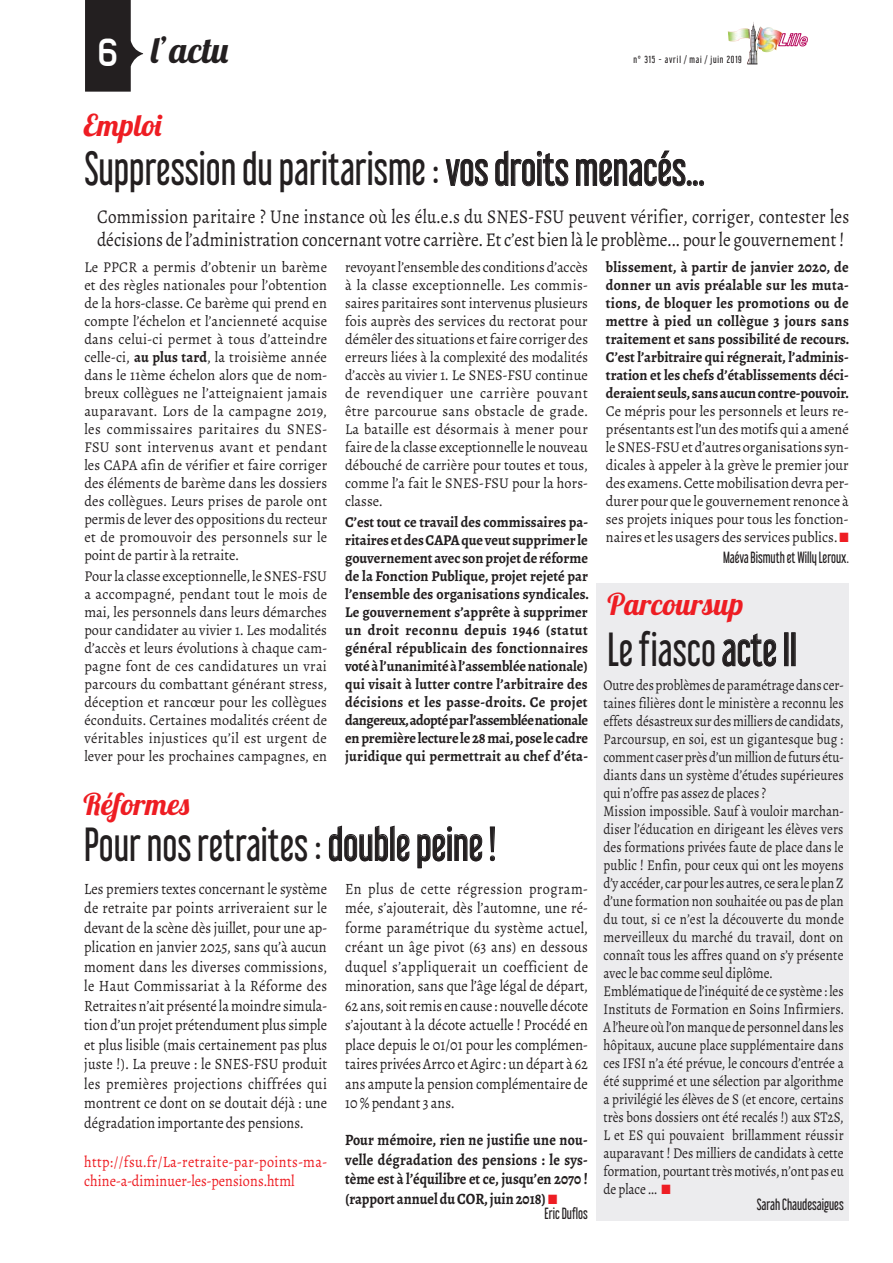
<style>
.page{position:relative;width:893px;height:1263px;background:#fff}
.page>*{position:absolute;margin:0;border:0;box-sizing:border-box;transform-origin:0 0}
.t1{font:42px "Libel Suit Rg";color:#231f20;scale:.92 1}
.t2{font:35.85px "Lobster 1.4";color:#231f20}
.t3{font:30px "Lobster 1.4";color:#ee1d23}
.t4{font:19.5px/22.5px "Alegreya";color:#231f20;scale:.88 1}
.t5{font:15.75px/19.5px "Alegreya";color:#231f20;text-align:justify;scale:.9 1}
.t6{font:700 15.75px/19.5px "Alegreya";color:#231f20;text-align:justify;scale:.9 1}
.t7{font:15.75px/19.5px "Alegreya";color:#ee1d23;scale:.9 1}
.t8{font:15px/18px "Alegreya";color:#231f20;text-align:justify;scale:.95 1}
.t9{font:15px/18px "Alegreya";color:#231f20;scale:.87 1}
.t10{font:700 15px/18px "Alegreya";letter-spacing:-.005em;color:#231f20;text-align:justify;scale:.95 1}
.t11{font:14.25px "Libel Suit Rg";color:#231f20;scale:.9 1}
.t12{font:9px "Libel Suit Rg";letter-spacing:.09em;color:#231f20}
.s1{font-family:"Lastwaerkbold";font-size:39px;color:#fff}
.s2{font-weight:700}
.s3{color:#ee1d23}
</style>
<div class="page">
<div style="left:597px;top:583px;width:252px;height:637px;background:#ececee"></div>
<svg style="left:85px;top:0;width:58px;height:92px"></svg>
<svg style="left:445px;top:159px;width:43px;height:28px"></svg>
<svg style="left:495px;top:150px;width:74px;height:37px"></svg>
<svg style="left:576px;top:150px;width:128px;height:37px"></svg>
<img style="left:728px;top:22px;width:54px;height:42px">
<svg style="left:778px;top:33px;width:29px;height:13px"></svg>
<svg style="left:329px;top:825px;width:81px;height:37px"></svg>
<svg style="left:417px;top:826px;width:65px;height:42px"></svg>
<svg style="left:490px;top:826px;width:5px;height:35px"></svg>
<svg style="left:722px;top:633px;width:54px;height:34px"></svg>
<div style="left:784px;top:632px;width:4px;height:34px;border:1px solid #231f20"></div>
<div style="left:791px;top:632px;width:5px;height:34px;border:1px solid #231f20"></div>
<h2 class="t2" style="left:98px;top:27px;width:132px"><span class="s1">6</span> l’actu</h2>
<p class="t12" style="left:633px;top:52px;width:110px">n° 315 - avril / mai / juin 2019</p>
<h3 class="t3" style="left:84px;top:106px;width:79px">Emploi</h3>
<h1 class="t1" style="left:84px;top:135px;width:676px">Suppression du paritarisme : vos droits menacés...</h1>
<h3 class="t4" style="left:97px;top:206px;width:856px">Commission paritaire ? Une instance où les élu.e.s du SNES-FSU peuvent vérifier, corriger, contester les décisions de l’administration concernant votre carrière. Et c’est bien là le problème... pour le gouvernement !</h3>
<p class="t8" style="left:84px;top:258px;width:257px">Le PPCR a permis d’obtenir un barème et des règles nationales pour l’obtention de la hors-classe. Ce barème qui prend en compte l’échelon et l’ancienneté acquise dans celui-ci permet à tous d’atteindre celle-ci, <span class="s2">au plus tard</span>, la troisième année dans le 11ème échelon alors que de nom&shy;breux collègues ne l’atteignaient jamais auparavant. Lors de la campagne 2019, les commissaires paritaires du SNES-FSU sont intervenus avant et pendant les CAPA afin de vérifier et faire corriger des éléments de barème dans les dossiers des collègues. Leurs prises de parole ont permis de lever des oppositions du recteur et de promouvoir des personnels sur le point de partir à la retraite.</p>
<p class="t8" style="left:84px;top:567px;width:257px">Pour la classe exceptionnelle, le SNES-FSU a accompagné, pendant tout le mois de mai, les personnels dans leurs démarches pour candidater au vivier 1. Les modalités d’accès et leurs évolutions à chaque cam&shy;pagne font de ces candidatures un vrai parcours du combattant générant stress, déception et rancœur pour les collègues éconduits. Certaines modalités créent de véritables injustices qu’il est urgent de lever pour les prochaines campagnes, en</p>
<p class="t8" style="left:345px;top:258px;width:257px">revoyant l’ensemble des conditions d’accès à la classe exceptionnelle. Les commis&shy;saires paritaires sont intervenus plusieurs fois auprès des services du rectorat pour démêler des situations et faire corriger des erreurs liées à la complexité des modalités d’accès au vivier 1. Le SNES-FSU continue de revendiquer une carrière pouvant être parcourue sans obstacle de grade.<br>La bataille est désormais à mener pour faire de la classe exceptionnelle le nouveau débouché de carrière pour toutes et tous, comme l’a fait le SNES-FSU pour la hors&shy;classe.</p>
<p class="t10" style="left:345px;top:513px;width:258px">C’est tout ce travail des commissaires pa&shy;ritaires et des CAPA que veut supprimer le gouvernement avec son projet de réforme de la Fonction Publique, projet rejeté par l’ensemble des organisations syndicales.<br>Le gouvernement s’apprête à supprimer un droit reconnu depuis 1946 (statut général républicain des fonctionnaires voté à l’unanimité à l’assemblée nationale) qui visait à lutter contre l’arbitraire des décisions et les passe-droits. Ce projet dangereux, adopté par l’assemblée nationale en première lecture le 28 mai, pose le cadre juridique qui permettrait au chef d’éta-</p>
<h3 class="t3" style="left:84px;top:785px;width:107px">Réformes</h3>
<h1 class="t1" style="left:84px;top:810px;width:449px">Pour nos retraites : double peine!</h1>
<p class="t5" style="left:84px;top:879px;width:271px">Les premiers textes concernant le système de retraite par points arriveraient sur le devant de la scène dès juillet, pour une ap&shy;plication en janvier 2025, sans qu’à aucun moment dans les diverses commissions, le Haut Commissariat à la Réforme des Retraites n’ait présenté la moindre simula&shy;tion d’un projet prétendument plus simple et plus lisible (mais certainement pas plus juste !). La preuve : le SNES-FSU produit les premières projections chiffrées qui montrent ce dont on se doutait déjà : une dégradation importante des pensions.</p>
<p class="t7" style="left:84px;top:1152px;width:271px">http://fsu.fr/La-retraite-par-points-ma&shy;chine-a-diminuer-les-pensions.html</p>
<p class="t5" style="left:345px;top:879px;width:271px">En plus de cette régression program&shy;mée, s’ajouterait, dès l’automne, une ré&shy;forme paramétrique du système actuel, créant un âge pivot (63 ans) en dessous duquel s’appliquerait un coefficient de minoration, sans que l’âge légal de départ, 62 ans, soit remis en cause : nouvelle décote s’ajoutant à la décote actuelle ! Procédé en place depuis le 01/01 pour les complémen&shy;taires privées Arrco et Agirc : un départ à 62 ans ampute la pension complémentaire de 10 % pendant 3 ans.</p>
<p class="t6" style="left:345px;top:1130px;width:271px">Pour mémoire, rien ne justifie une nou&shy;velle dégradation des pensions : le sys&shy;tème est à l’équilibre et ce, jusqu’en 2070 ! (rapport annuel du COR, juin 2018) <span class="s3">■</span></p>
<p class="t11" style="left:544px;top:1202px;width:50px">Eric Duflos</p>
<p class="t10" style="left:606px;top:258px;width:258px">blissement, à partir de janvier 2020, de donner un avis préalable sur les muta&shy;tions, de bloquer les promotions ou de mettre à pied un collègue 3 jours sans traitement et sans possibilité de recours.<br>C’est l’arbitraire qui régnerait, l’adminis&shy;tration et les chefs d’établissements déci&shy;deraient seuls, sans aucun contre-pouvoir.</p>
<p class="t8" style="left:606px;top:402px;width:257px">Ce mépris pour les personnels et leurs re&shy;présentants est l’un des motifs qui a amené le SNES-FSU et d’autres organisations syn&shy;dicales à appeler à la grève le premier jour des examens. Cette mobilisation devra per&shy;durer pour que le gouvernement renonce à ses projets iniques pour tous les fonction&shy;naires et les usagers des services publics. <span class="s3">■</span></p>
<p class="t11" style="left:723px;top:546px;width:141px">Maéva Bismuth et Willy Leroux.</p>
<h3 class="t3" style="left:607px;top:585px;width:138px">Parcoursup</h3>
<h1 class="t1" style="left:607px;top:615px;width:208px">Le fiasco acte II</h1>
<p class="t9" style="left:603px;top:676px;width:278px">Outre des problèmes de paramétrage dans cer&shy;taines filières dont le ministère a reconnu les effets désastreux sur des milliers de candidats, Parcoursup, en soi, est un gigantesque bug : comment caser près d’un million de futurs étu&shy;diants dans un système d’études supérieures qui n’offre pas assez de places ?<br>Mission impossible. Sauf à vouloir marchan&shy;diser l’éducation en dirigeant les élèves vers des formations privées faute de place dans le public ! Enfin, pour ceux qui ont les moyens d’y accéder, car pour les autres, ce sera le plan Z d’une formation non souhaitée ou pas de plan du tout, si ce n’est la découverte du monde merveilleux du marché du travail, dont on connaît tous les affres quand on s’y présente avec le bac comme seul diplôme.<br>Emblématique de l’inéquité de ce système : les Instituts de Formation en Soins Infirmiers.<br>A l’heure où l’on manque de personnel dans les hôpitaux, aucune place supplémentaire dans ces IFSI n’a été prévue, le concours d’entrée a été supprimé et une sélection par algorithme a privilégié les élèves de S (et encore, certains très bons dossiers ont été recalés !) aux ST2S, L et ES qui pouvaient brillamment réussir auparavant ! Des milliers de candidats à cette formation, pourtant très motivés, n’ont pas eu de place ... <span class="s3">■</span></p>
<p class="t11" style="left:757px;top:1193px;width:98px">Sarah Chaudesaigues</p>
</div>
